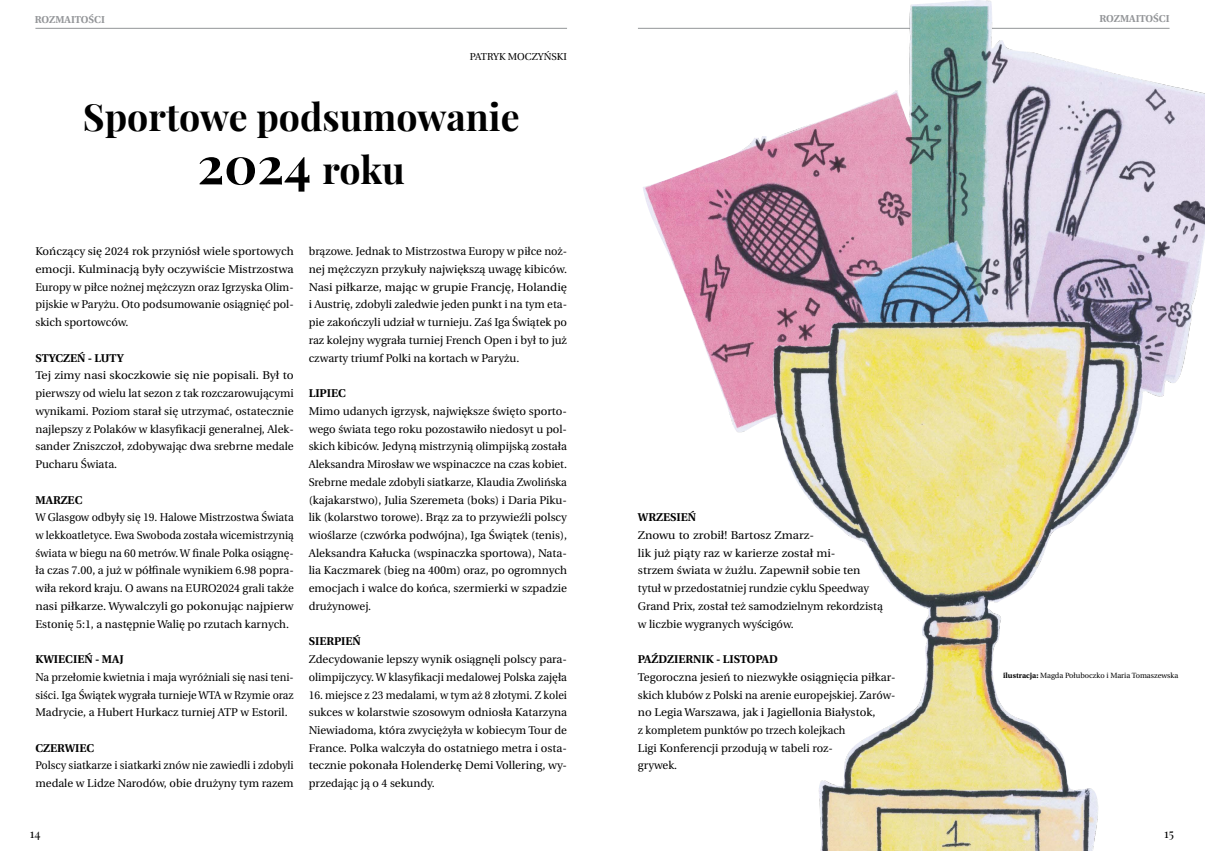
<style>
.page{position:relative;width:1205px;height:851px;background:#fff}
.page>*{position:absolute;margin:0;border:0;box-sizing:border-box;transform-origin:0 0}
.t1{font:700 51.25px "Playfair Display";color:#000}
.t2{font:700 37.5px "Playfair Display";color:#000}
.t3{font:12.5px "Playfair Display";color:#000}
.t4{font:11.25px/17.8px "Heuristica";color:#000;text-align:justify}
.t5{font:11.25px/17.8px "Heuristica";color:#000;text-align:justify;scale:1.06 1}
.t6{font:11.25px/17.8px "Heuristica";color:#000;text-align:justify;scale:.95 1}
.t7{font:11.25px/17.8px "Heuristica";color:#000;text-align:justify;scale:.96 1}
.t8{font:700 11.25px "Heuristica";color:#000}
.t9{font:700 10px "Heuristica";letter-spacing:-.005em;color:#939598}
.t10{font:10px "Heuristica";color:#000}
.t11{font:7.5px "Heuristica";color:#000}
.s1{font-size:37.5px}
.s2{font-weight:700}
</style>
<div class="page">
<hr style="left:35px;top:28px;width:532px;height:1px;background:#939598">
<hr style="left:638px;top:28px;width:531px;height:1px;background:#939598">
<img style="left:643px;top:0;width:562px;height:850px">
<p class="t9" style="left:35px;top:12px;width:15px">ROZMAITO</p>
<p class="t9" style="left:89px;top:12px;width:12px">ŚCI</p>
<p class="t9" style="left:1099px;top:11px;width:15px">ROZMAITO</p>
<p class="t9" style="left:1153px;top:11px;width:12px">ŚCI</p>
<p class="t10" style="left:470px;top:49px;width:99px">PATRYK MOCZYŃSKI</p>
<h2 class="t2" style="left:83px;top:88px;width:438px">Sportowe podsumowanie</h2>
<h1 class="t1" style="left:197px;top:125px;width:209px">2024 <span class="s1">roku</span></h1>
<p class="t4" style="left:35px;top:243px;width:260px">Kończący się 2024 rok przyniósł wiele sportowych emocji. Kulminacją były oczywiście Mistrzostwa Europy w piłce nożnej mężczyzn oraz Igrzyska Olim&shy;pijskie w Paryżu. Oto podsumowanie osiągnięć pol&shy;skich sportowców.</p>
<p class="t8" style="left:35px;top:349px;width:90px">STYCZEŃ - LUTY</p>
<p class="t5" style="left:35px;top:367px;width:245px">Tej zimy nasi skoczkowie się nie popisali. Był to pierwszy od wielu lat sezon z tak rozczarowującymi wynikami. Poziom starał się utrzymać, ostatecznie najlepszy z Polaków w klasyfikacji generalnej, Alek&shy;sander Zniszczoł, zdobywając dwa srebrne medale Pucharu Świata.</p>
<p class="t8" style="left:35px;top:490px;width:49px">MARZEC</p>
<p class="t4" style="left:35px;top:508px;width:260px">W Glasgow odbyły się 19. Halowe Mistrzostwa Świata w lekkoatletyce. Ewa Swoboda została wicemistrzynią świata w biegu na 60 metrów. W finale Polka osiągnę&shy;ła czas 7.00, a już w półfinale wynikiem 6.98 popra&shy;wiła rekord kraju. O awans na EURO2024 grali także nasi piłkarze. Wywalczyli go pokonując najpierw Estonię 5:1, a następnie Walię po rzutach karnych.</p>
<p class="t8" style="left:35px;top:650px;width:90px">KWIECIEŃ - MAJ</p>
<p class="t7" style="left:35px;top:668px;width:271px">Na przełomie kwietnia i maja wyróżniali się nasi teni&shy;siści. Iga Świątek wygrała turnieje WTA w Rzymie oraz Madrycie, a Hubert Hurkacz turniej ATP w Estoril.</p>
<p class="t8" style="left:35px;top:738px;width:60px">CZERWIEC</p>
<p class="t7" style="left:35px;top:756px;width:271px">Polscy siatkarze i siatkarki znów nie zawiedli i zdobyli medale w Lidze Narodów, obie drużyny tym razem</p>
<p class="t4" style="left:309px;top:243px;width:260px">brązowe. Jednak to Mistrzostwa Europy w piłce noż&shy;nej mężczyzn przykuły największą uwagę kibiców.<br>Nasi piłkarze, mając w grupie Francję, Holandię i Austrię, zdobyli zaledwie jeden punkt i na tym eta&shy;pie zakończyli udział w turnieju. Zaś Iga Świątek po raz kolejny wygrała turniej French Open i był to już czwarty triumf Polki na kortach w Paryżu.</p>
<p class="t8" style="left:309px;top:384px;width:39px">LIPIEC</p>
<p class="t4" style="left:309px;top:402px;width:260px">Mimo udanych igrzysk, największe święto sporto&shy;wego świata tego roku pozostawiło niedosyt u pol&shy;skich kibiców. Jedyną mistrzynią olimpijską została Aleksandra Mirosław we wspinaczce na czas kobiet.<br>Srebrne medale zdobyli siatkarze, Klaudia Zwolińska (kajakarstwo), Julia Szeremeta (boks) i Daria Piku&shy;lik (kolarstwo torowe). Brąz za to przywieźli polscy wioślarze (czwórka podwójna), Iga Świątek (tenis), Aleksandra Kałucka (wspinaczka sportowa), Nata&shy;lia Kaczmarek (bieg na 400m) oraz, po ogromnych emocjach i walce do końca, szermierki w szpadzie drużynowej.</p>
<p class="t8" style="left:309px;top:632px;width:54px">SIERPIEŃ</p>
<p class="t4" style="left:309px;top:650px;width:260px">Zdecydowanie lepszy wynik osiągnęli polscy para&shy;olimpijczycy. W klasyfikacji medalowej Polska zajęła</p>
<p class="t6" style="left:309px;top:685px;width:273px">16. miejsce z 23 medalami, w tym aż 8 złotymi. Z kolei sukces w kolarstwie szosowym odniosła Katarzyna Niewiadoma, która zwyciężyła w kobiecym Tour de France. Polka walczyła do ostatniego metra i osta&shy;tecznie pokonała Holenderkę Demi Vollering, wy&shy;przedając ją o 4 sekundy.</p>
<p class="t8" style="left:638px;top:508px;width:60px">WRZESIEŃ</p>
<p class="t5" style="left:638px;top:526px;width:233px;text-align:left">Znowu to zrobił! Bartosz Zmarz-<br>lik już piąty raz w karierze został mi-<br>strzem świata w żużlu. Zapewnił sobie ten tytuł w przedostatniej rundzie cyklu Speedway Grand Prix, został też samodzielnym rekordzistą w liczbie wygranych wyścigów.</p>
<p class="t8" style="left:638px;top:650px;width:141px">PAŹDZIERNIK - LISTOPAD</p>
<p class="t4" style="left:638px;top:668px;width:259px;text-align:left">Tegoroczna jesień to niezwykłe osiągnięcia piłkar&shy;skich klubów z Polski na arenie europejskiej. Zarów&shy;no Legia Warszawa, jak i Jagiellonia Białystok,<br>z kompletem punktów po trzech kolejkach<br>Ligi Konferencji przodują w tabeli roz-<br>grywek.</p>
<p class="t11" style="left:1003px;top:669px;width:177px"><span class="s2">ILUSTRACJA:</span> Magda Połuboczko i Maria Tomaszewska</p>
<p class="t3" style="left:30px;top:823px;width:12px">14</p>
<p class="t3" style="left:1164px;top:823px;width:11px">15</p>
</div>
